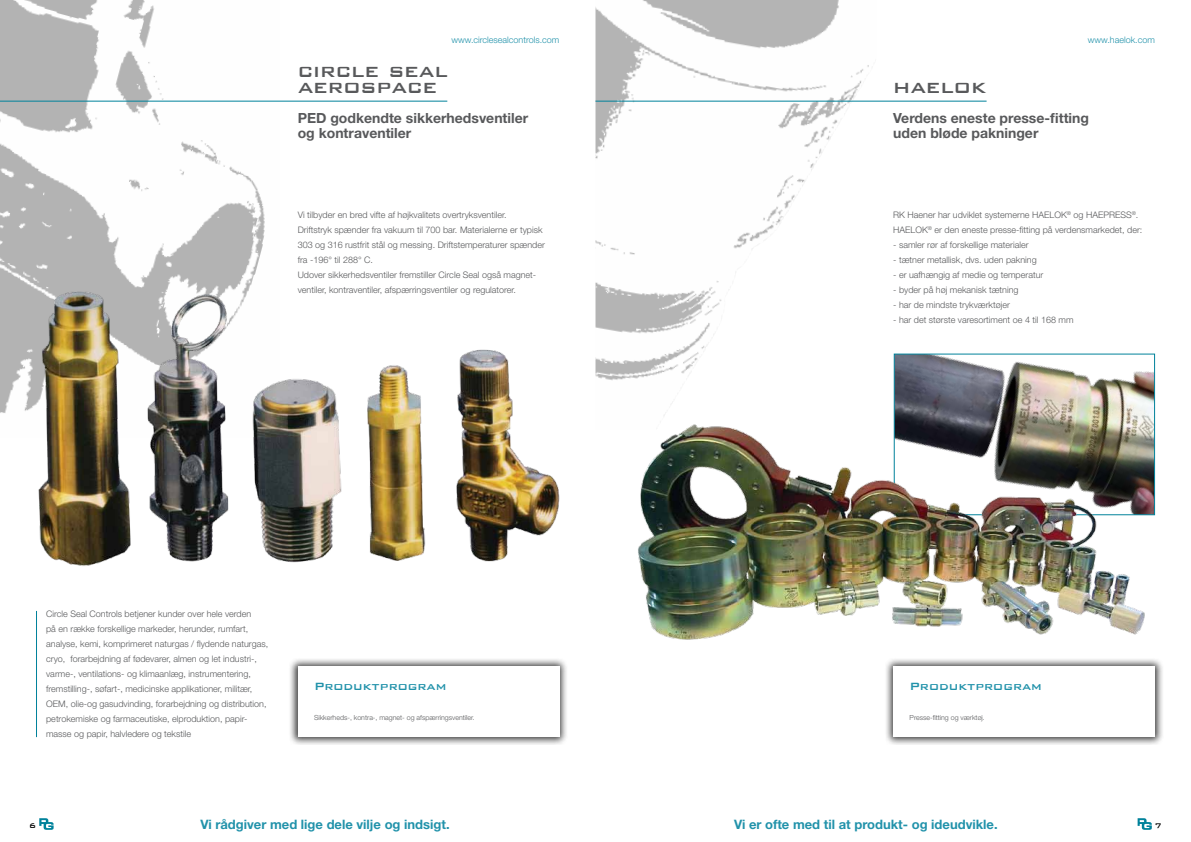
<style>
.page{position:relative;width:1191px;height:842px;background:#fff}
.page>*{position:absolute;margin:0;border:0;box-sizing:border-box;transform-origin:0 0}
.t1{font:500 24px "Bank Gothic";color:#58595b}
.t2{font:700 14px/15px "Helvetica Neue";color:#58595b}
.t3{font:500 14px "Bank Gothic";color:#2192aa}
.t4{font:700 13px "Helvetica Neue";color:#2192aa}
.t5{font:300 9px/15px "Helvetica Neue";color:#58595b}
.t6{font:300 9px "Helvetica Neue";color:#2192aa}
.t7{font:500 9px "Bank Gothic";color:#000}
.t8{font:300 7px "Helvetica Neue";color:#58595b}
</style>
<div class="page">
<svg style="left:39px;top:818px;width:15px;height:12px"></svg>
<svg style="left:1137px;top:818px;width:15px;height:12px"></svg>
<img style="left:0;top:0;width:279px;height:413px">
<img style="left:595px;top:0;width:281px;height:416px">
<img style="left:896px;top:356px;width:257px;height:157px">
<div style="left:894px;top:354px;width:261px;height:161px;border:1px solid #00829b"></div>
<img style="left:5px;top:284px;width:129px;height:282px">
<img style="left:134px;top:256px;width:109px;height:306px">
<img style="left:456px;top:349px;width:103px;height:213px">
<img style="left:243px;top:218px;width:99px;height:345px">
<img style="left:367px;top:365px;width:59px;height:196px">
<hr style="left:36px;top:611px;width:1px;height:126px;background:#00829b">
<hr style="left:0;top:101px;width:447px;height:1px;background:#00829b">
<hr style="left:595px;top:101px;width:391px;height:1px;background:#00829b">
<img style="left:638px;top:421px;width:510px;height:219px">
<div style="left:883px;top:656px;width:280px;height:89px;background:#000;opacity:.75"></div>
<div style="left:893px;top:667px;width:262px;height:70px;background:#fff"></div>
<div style="left:287px;top:656px;width:281px;height:89px;background:#000;opacity:.75"></div>
<div style="left:298px;top:667px;width:261px;height:70px;background:#fff"></div>
<p class="t6" style="left:451px;top:34px;width:109px">www.circlesealcontrols.com</p>
<p class="t6" style="left:1088px;top:34px;width:69px">www.haelok.com</p>
<h1 class="t1" style="left:298px;top:52px;width:151px">circle seal</h1>
<h1 class="t1" style="left:298px;top:68px;width:141px">aerospace</h1>
<h2 class="t2" style="left:298px;top:110px;width:232px">PED godkendte sikkerhedsventiler og kontraventiler</h2>
<p class="t5" style="left:298px;top:207px;width:249px">Vi tilbyder en bred vifte af højkvalitets overtryksventiler.<br>Driftstryk spænder fra vakuum til 700 bar. Materialerne er typisk 303 og 316 rustfrit stål og messing. Driftstemperaturer spænder fra -196° til 288° C.<br>Udover sikkerhedsventiler fremstiller Circle Seal også magnet&shy;ventiler, kontraventiler, afspærringsventiler og regulatorer.</p>
<p class="t5" style="left:46px;top:606px;width:224px">Circle Seal Controls betjener kunder over hele verden<br>på en række forskellige markeder, herunder, rumfart, analyse, kemi, komprimeret naturgas / flydende naturgas, cryo, forarbejdning af fødevarer, almen og let industri-, varme-, ventilations- og klimaanlæg, instrumentering, fremstilling-, søfart-, medicinske applikationer, militær, OEM, olie-og gasudvinding, forarbejdning og distribution, petrokemiske og farmaceutiske, elproduktion, papir&shy;masse og papir, halvledere og tekstile</p>
<h2 class="t3" style="left:314px;top:675px;width:134px">Produktprogram</h2>
<p class="t8" style="left:314px;top:713px;width:162px">Sikkerheds-, kontra-, magnet- og afspærringsventiler.</p>
<h1 class="t1" style="left:893px;top:68px;width:94px">haelok</h1>
<h2 class="t2" style="left:893px;top:110px;width:197px">Verdens eneste presse-fitting uden bløde pakninger</h2>
<p class="t5" style="left:893px;top:207px;width:251px">RK Haener har udviklet systemerne HAELOK<sup>®</sup> og HAEPRESS<sup>®</sup>.<br>HAELOK<sup>®</sup> er den eneste presse-fitting på verdensmarkedet, der:</p>
<p class="t5" style="left:893px;top:237px;width:137px">- samler rør af forskellige materialer</p>
<p class="t5" style="left:893px;top:252px;width:145px">- tætner metallisk, dvs. uden pakning</p>
<p class="t5" style="left:893px;top:267px;width:152px">- er uafhængig af medie og temperatur</p>
<p class="t5" style="left:893px;top:282px;width:127px">- byder på høj mekanisk tætning</p>
<p class="t5" style="left:893px;top:297px;width:118px">- har de mindste trykværktøjer</p>
<p class="t5" style="left:893px;top:312px;width:182px">- har det største varesortiment oe 4 til 168 mm</p>
<h2 class="t3" style="left:909px;top:675px;width:134px">Produktprogram</h2>
<p class="t8" style="left:909px;top:713px;width:77px">Presse-fitting og værktøj.</p>
<h3 class="t4" style="left:200px;top:816px;width:251px">Vi rådgiver med lige dele vilje og indsigt.</h3>
<h3 class="t4" style="left:734px;top:816px;width:265px">Vi er ofte med til at produkt- og ideudvikle.</h3>
<p class="t7" style="left:29px;top:818px;width:8px">6</p>
<p class="t7" style="left:1155px;top:818px;width:8px">7</p>
</div>
